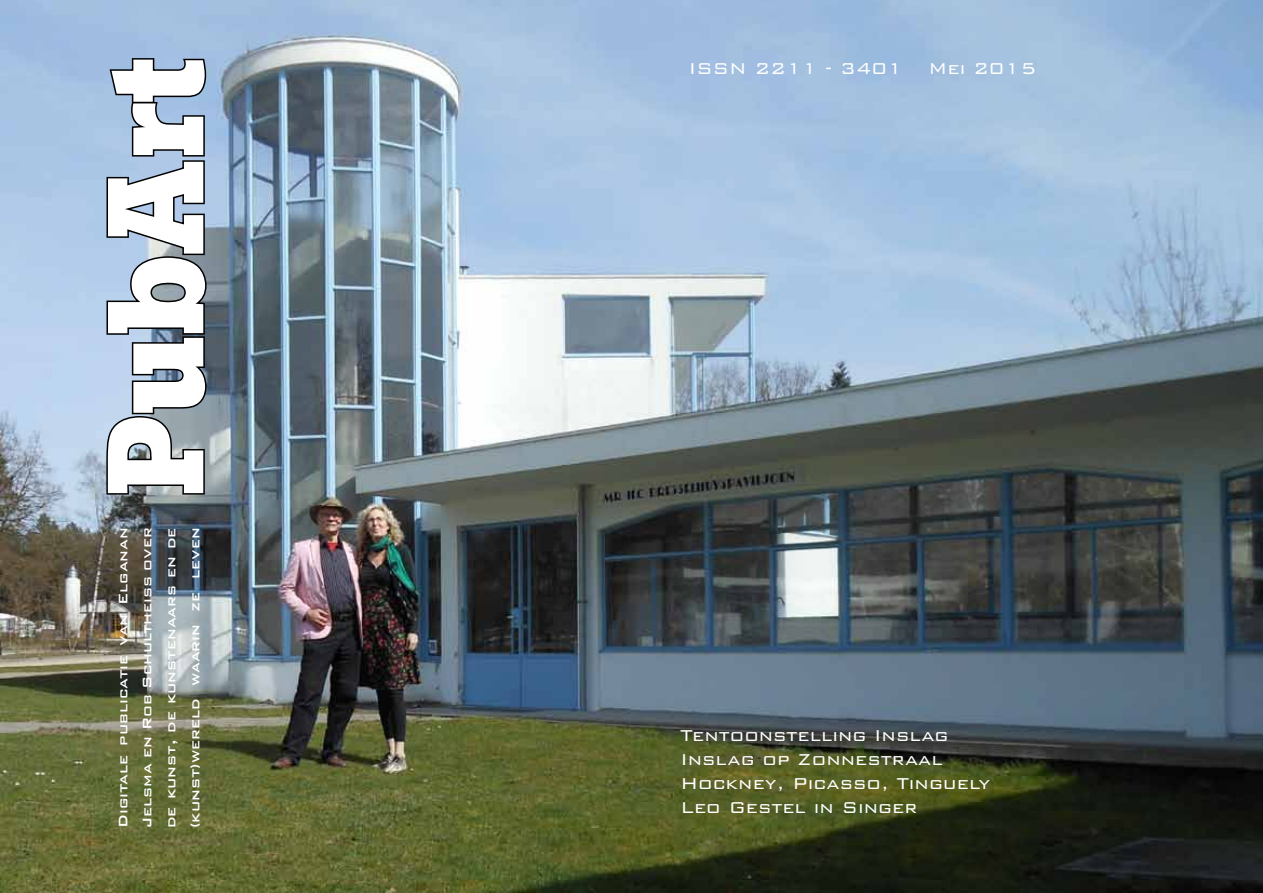
<style>
.page{position:relative;width:1263px;height:893px;background:#fff}
.page>*{position:absolute;margin:0;border:0;box-sizing:border-box;transform-origin:0 0}
.t1{font:700 135px "Boton";color:#fff}
.t2{font:300 21px/24.2px "Bank Gothic BT";color:#fff}
.t3{font:500 16.5px/24px "Bank Gothic BT";color:#fff;text-align:justify}
</style>
<div class="page">
<img style="left:0;top:0;width:1263px;height:893px">
<svg style="left:104px;top:57px;width:104px;height:439px;background:#889aae"></svg>
<h1 class="t1" style="left:76px;top:496px;width:440px;rotate:-90deg">PubArt</h1>
<p class="t3" style="left:111px;top:828px;width:302px;rotate:-90deg">Digitale publicatie van Elganan Jelsma en Rob Schultheiss over de kunst, de kunstenaars en de (kunst)wereld waarin ze leven</p>
<p class="t2" style="left:689px;top:56px;width:349px">ISSN 2211 - 3401 Mei 2015</p>
<p class="t2" style="left:680px;top:723px;width:311px">Tentoonstelling Inslag<br>Inslag op Zonnestraal<br>Hockney, Picasso, Tinguely<br>Leo Gestel in Singer</p>
</div>
